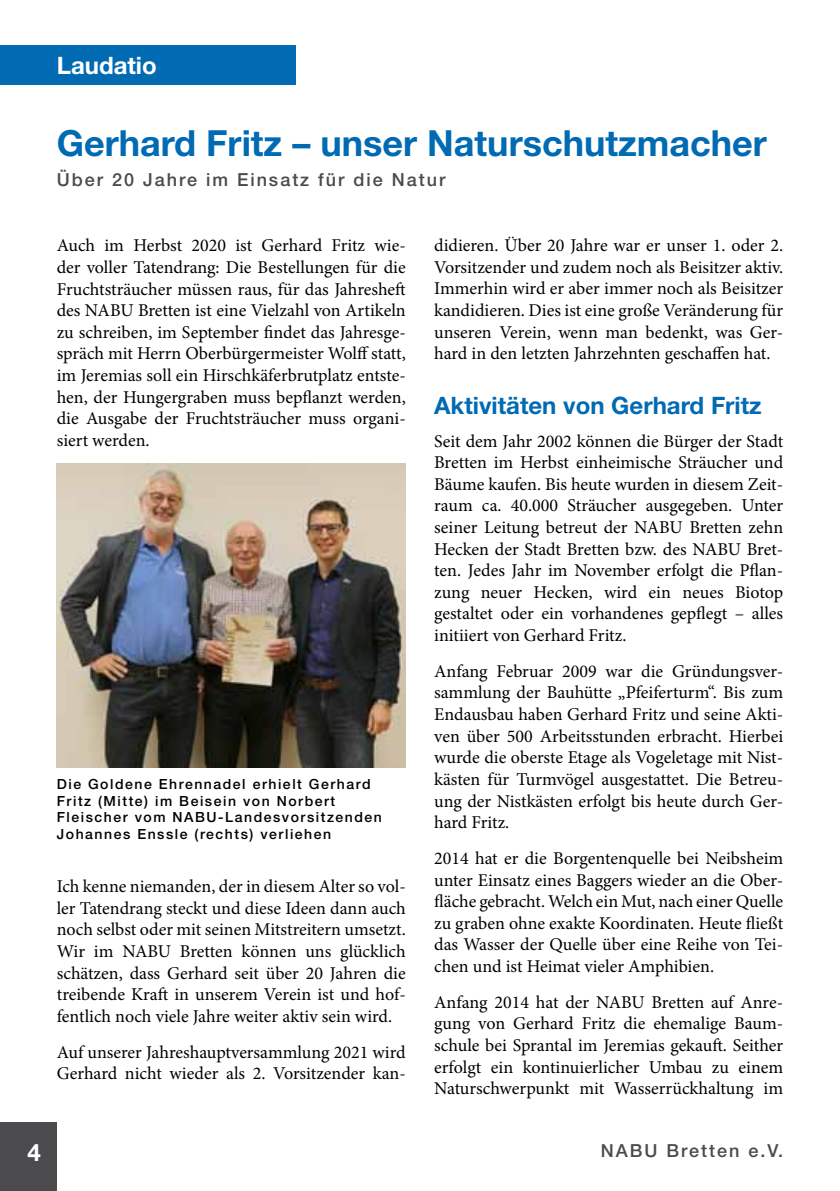
<style>
.page{position:relative;width:840px;height:1191px;background:#fff}
.page>*{position:absolute;margin:0;border:0;box-sizing:border-box;transform-origin:0 0}
.t1{font:700 36px "Helvetica Neue LT Std";color:#006ab3}
.t2{font:700 24px "Helvetica Neue LT Std";color:#006ab3}
.t3{font:700 24px "Helvetica Neue LT Std";color:#fff}
.t4{font:18px/21.6px "Minion Pro";color:#000;text-align:justify}
.t5{font:500 18px "Helvetica Neue LT Std";letter-spacing:.11em;color:#4b4b4d}
.t6{font:500 14px/16.8px "Helvetica Neue LT Std";letter-spacing:.11em;color:#000}
</style>
<div class="page">
<div style="left:0;top:1123px;width:57px;height:68px;background:#4b4b4d"></div>
<div style="left:0;top:45px;width:295px;height:40px;background:#006ab3"></div>
<img style="left:57px;top:463px;width:348px;height:304px">
<h2 class="t3" style="left:57px;top:50px;width:101px">Laudatio</h2>
<h1 class="t1" style="left:57px;top:121px;width:711px">Gerhard Fritz – unser Naturschutzmacher</h1>
<p class="t5" style="left:57px;top:169px;width:390px">Über 20 Jahre im Einsatz für die Natur</p>
<p class="t4" style="left:57px;top:235px;width:350px">Auch im Herbst 2020 ist Gerhard Fritz wie&shy;der voller Tatendrang: Die Bestellungen für die Fruchtsträucher müssen raus, für das Jahresheft des NABU Bretten ist eine Vielzahl von Artikeln zu schreiben, im September findet das Jahresge&shy;spräch mit Herrn Oberbürgermeister Wolff statt, im Jeremias soll ein Hirschkäferbrutplatz entste&shy;hen, der Hungergraben muss bepflanzt werden, die Ausgabe der Fruchtsträucher muss organi&shy;siert werden.</p>
<p class="t6" style="left:57px;top:775px;width:326px">Die Goldene Ehrennadel erhielt Gerhard Fritz (Mitte) im Beisein von Norbert Fleischer vom NABU-Landesvorsitzenden Johannes Enssle (rechts) verliehen</p>
<p class="t4" style="left:57px;top:875px;width:350px">Ich kenne niemanden, der in diesem Alter so vol&shy;ler Tatendrang steckt und diese Ideen dann auch noch selbst oder mit seinen Mitstreitern umsetzt.<br>Wir im NABU Bretten können uns glücklich schätzen, dass Gerhard seit über 20 Jahren die treibende Kraft in unserem Verein ist und hof&shy;fentlich noch viele Jahre weiter aktiv sein wird.</p>
<p class="t4" style="left:57px;top:1041px;width:350px">Auf unserer Jahreshauptversammlung 2021 wird<br>Gerhard nicht wieder als 2. Vorsitzender kan-</p>
<p class="t4" style="left:434px;top:235px;width:350px">didieren. Über 20 Jahre war er unser 1. oder 2.<br>Vorsitzender und zudem noch als Beisitzer aktiv.<br>Immerhin wird er aber immer noch als Beisitzer kandidieren. Dies ist eine große Veränderung für unseren Verein, wenn man bedenkt, was Ger&shy;hard in den letzten Jahrzehnten geschaffen hat.</p>
<h2 class="t2" style="left:434px;top:390px;width:329px">Aktivitäten von Gerhard Fritz</h2>
<p class="t4" style="left:434px;top:430px;width:350px">Seit dem Jahr 2002 können die Bürger der Stadt Bretten im Herbst einheimische Sträucher und Bäume kaufen. Bis heute wurden in diesem Zeit&shy;raum ca. 40.000 Sträucher ausgegeben. Unter seiner Leitung betreut der NABU Bretten zehn Hecken der Stadt Bretten bzw. des NABU Bret&shy;ten. Jedes Jahr im November erfolgt die Pflan&shy;zung neuer Hecken, wird ein neues Biotop gestaltet oder ein vorhandenes gepflegt – alles initiiert von Gerhard Fritz.</p>
<p class="t4" style="left:434px;top:660px;width:350px">Anfang Februar 2009 war die Gründungsver&shy;sammlung der Bauhütte „Pfeiferturm“. Bis zum Endausbau haben Gerhard Fritz und seine Akti&shy;ven über 500 Arbeitsstunden erbracht. Hierbei wurde die oberste Etage als Vogeletage mit Nist&shy;kästen für Turmvögel ausgestattet. Die Betreu&shy;ung der Nistkästen erfolgt bis heute durch Ger&shy;hard Fritz.</p>
<p class="t4" style="left:434px;top:847px;width:350px">2014 hat er die Borgentenquelle bei Neibsheim unter Einsatz eines Baggers wieder an die Ober&shy;fläche gebracht. Welch ein Mut, nach einer Quelle zu graben ohne exakte Koordinaten. Heute fließt das Wasser der Quelle über eine Reihe von Tei&shy;chen und ist Heimat vieler Amphibien.</p>
<p class="t4" style="left:434px;top:991px;width:350px">Anfang 2014 hat der NABU Bretten auf Anre&shy;gung von Gerhard Fritz die ehemalige Baum&shy;schule bei Sprantal im Jeremias gekauft. Seither erfolgt ein kontinuierlicher Umbau zu einem Naturschwerpunkt mit Wasserrückhaltung im</p>
<h2 class="t3" style="left:27px;top:1138px;width:15px">4</h2>
<p class="t5" style="left:600px;top:1139px;width:184px">NABU Bretten e.V.</p>
</div>
